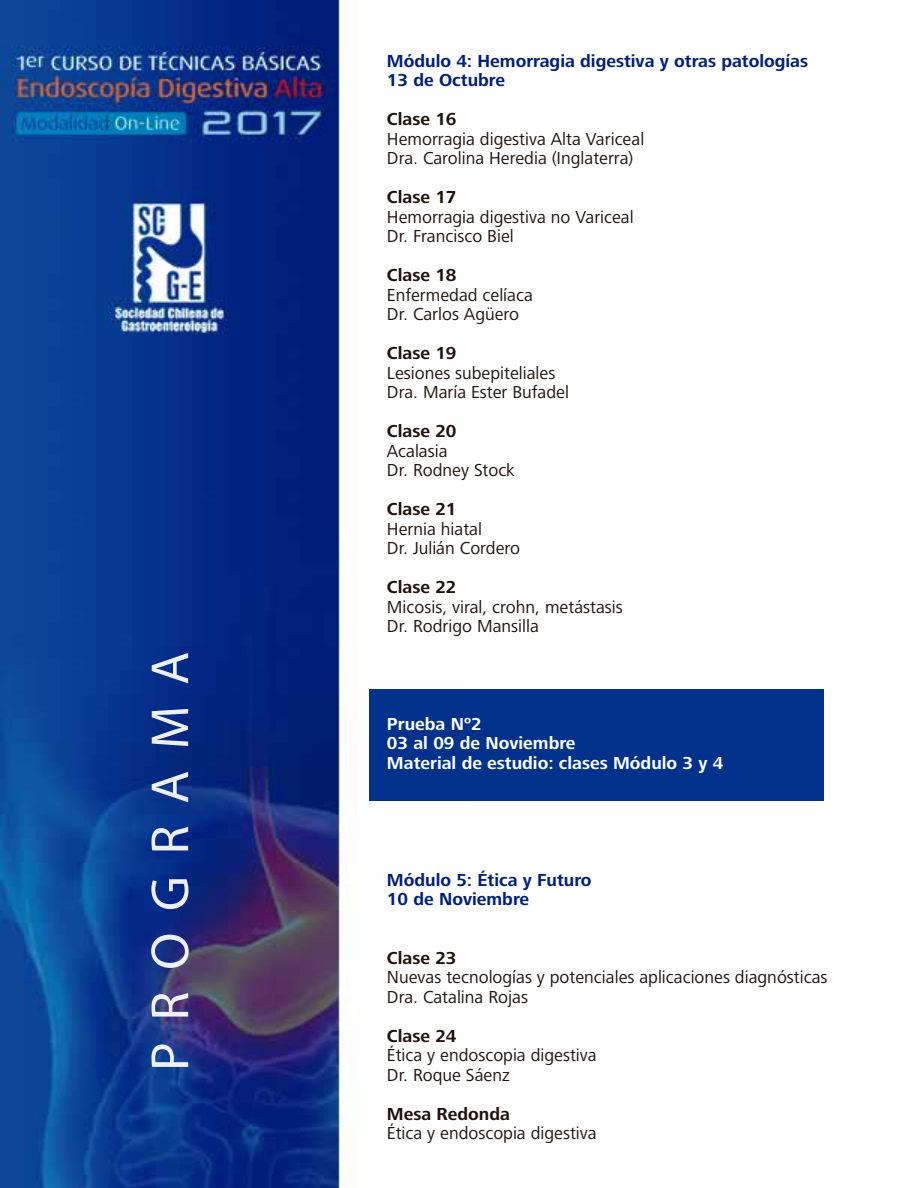
<style>
.page{position:relative;width:918px;height:1188px;background:#fff}
.page>*{position:absolute;margin:0;border:0;box-sizing:border-box;transform-origin:0 0}
.t1{font:54px "Myriad Pro";letter-spacing:.4em;color:#fff}
.t2{font:18px/19.5px "Frutiger Next LT";color:#1e120d}
.t3{font:700 18px/19.5px "Frutiger Next LT";color:#002078}
.t4{font:700 18px "Frutiger Next LT";color:#1e120d}
.t5{font:700 18px/19.5px "Frutiger Next LT";color:#fff}
</style>
<div class="page">
<img style="left:0;top:0;width:357px;height:1188px">
<div style="left:369px;top:689px;width:455px;height:112px;background:#00328c"></div>
<h1 class="t1" style="left:137px;top:1071px;width:421px;rotate:-90deg">PROGRAMA</h1>
<p class="t3" style="left:387px;top:51px;width:423px">Módulo 4: Hemorragia digestiva y otras patologías<br>13 de Octubre</p>
<p class="t4" style="left:387px;top:109px;width:71px">Clase 16</p>
<p class="t2" style="left:387px;top:129px;width:259px">Hemorragia digestiva Alta Variceal<br>Dra. Carolina Heredia (Inglaterra)</p>
<p class="t4" style="left:387px;top:187px;width:71px">Clase 17</p>
<p class="t2" style="left:387px;top:207px;width:248px">Hemorragia digestiva no Variceal<br>Dr. Francisco Biel</p>
<p class="t4" style="left:387px;top:265px;width:71px">Clase 18</p>
<p class="t2" style="left:387px;top:285px;width:147px">Enfermedad celíaca<br>Dr. Carlos Agüero</p>
<p class="t4" style="left:387px;top:343px;width:71px">Clase 19</p>
<p class="t2" style="left:387px;top:363px;width:184px">Lesiones subepiteliales<br>Dra. María Ester Bufadel</p>
<p class="t4" style="left:387px;top:421px;width:71px">Clase 20</p>
<p class="t2" style="left:387px;top:441px;width:129px">Acalasia<br>Dr. Rodney Stock</p>
<p class="t4" style="left:387px;top:499px;width:71px">Clase 21</p>
<p class="t2" style="left:387px;top:519px;width:135px">Hernia hiatal<br>Dr. Julián Cordero</p>
<p class="t4" style="left:387px;top:577px;width:71px">Clase 22</p>
<p class="t2" style="left:387px;top:597px;width:237px">Micosis, viral, crohn, metástasis<br>Dr. Rodrigo Mansilla</p>
<p class="t5" style="left:387px;top:714px;width:338px">Prueba Nº2<br>03 al 09 de Noviembre<br>Material de estudio: clases Módulo 3 y 4</p>
<p class="t3" style="left:387px;top:870px;width:206px">Módulo 5: Ética y Futuro<br>10 de Noviembre</p>
<p class="t4" style="left:387px;top:948px;width:71px">Clase 23</p>
<p class="t2" style="left:387px;top:967px;width:442px">Nuevas tecnologías y potenciales aplicaciones diagnósticas<br>Dra. Catalina Rojas</p>
<p class="t4" style="left:387px;top:1026px;width:71px">Clase 24</p>
<p class="t2" style="left:387px;top:1045px;width:211px">Ética y endoscopia digestiva<br>Dr. Roque Sáenz</p>
<p class="t4" style="left:387px;top:1104px;width:125px">Mesa Redonda</p>
<p class="t2" style="left:387px;top:1123px;width:211px">Ética y endoscopia digestiva</p>
</div>
